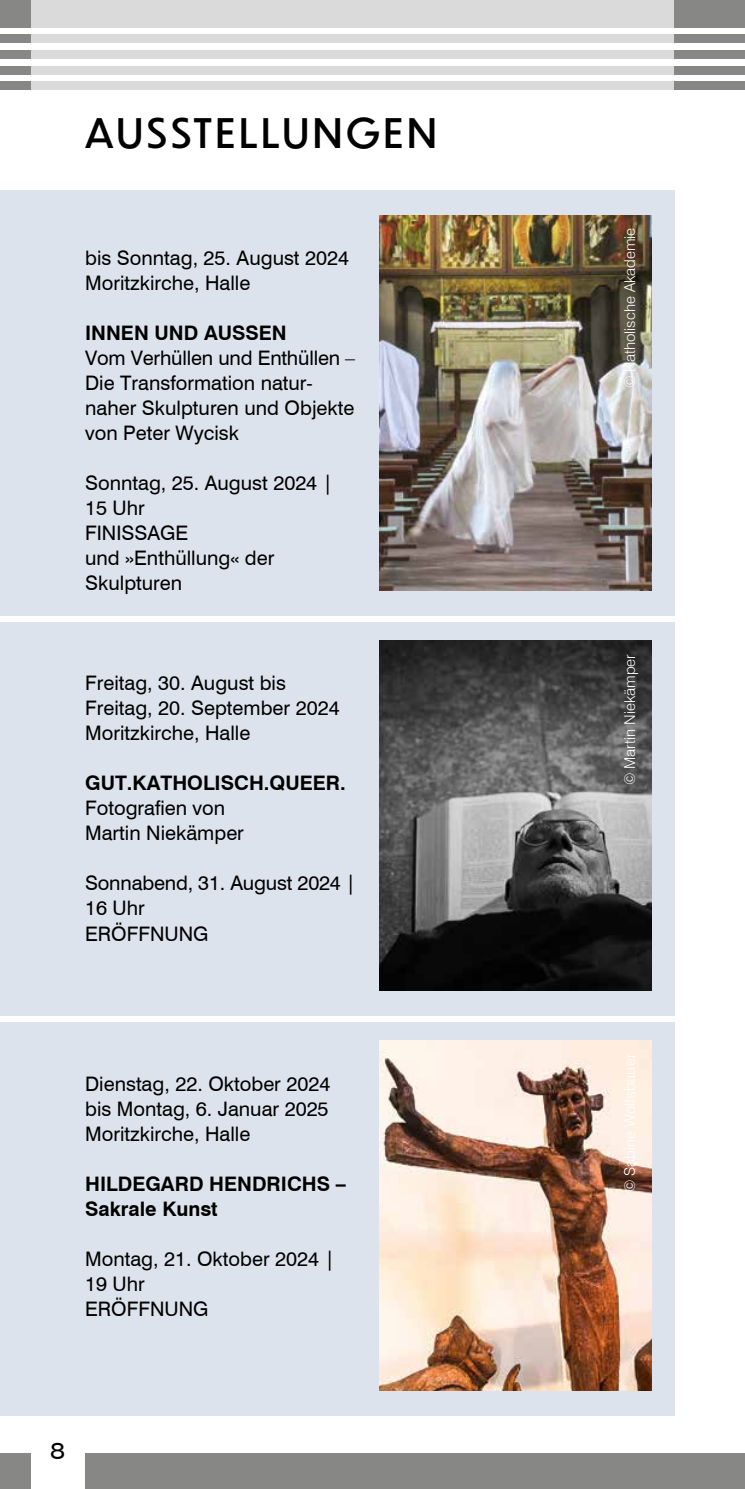
<style>
.page{position:relative;width:745px;height:1489px;background:#fff}
.page>*{position:absolute;margin:0;border:0;box-sizing:border-box;transform-origin:0 0}
.t1{font:40px "Dunbar Tall";letter-spacing:.1em;color:#000}
.t2{font:expanded 22.5px "Swiss 721 BT";color:#000}
.t3{font:20px/25px "Swiss 721 BT";color:#000}
.t4{font:700 20px/25px "Swiss 721 BT";color:#000}
.t5{font:300 15px "Swiss 721 BT";color:#fff}
</style>
<div class="page">
<div style="left:0;top:622px;width:673px;height:393px;background:#dde3ed"></div>
<div style="left:0;top:190px;width:673px;height:425px;background:#dde3ed"></div>
<div style="left:0;top:1022px;width:673px;height:393px;background:#dde3ed"></div>
<img style="left:379px;top:640px;width:272px;height:350px">
<img style="left:379px;top:215px;width:272px;height:375px">
<img style="left:379px;top:1040px;width:272px;height:350px">
<div style="left:673px;top:0;width:71px;height:28px;background:#878786"></div>
<div style="left:673px;top:35px;width:71px;height:8px;background:#878786"></div>
<div style="left:673px;top:81px;width:71px;height:9px;background:#878786"></div>
<div style="left:673px;top:50px;width:71px;height:9px;background:#878786"></div>
<div style="left:673px;top:66px;width:71px;height:8px;background:#878786"></div>
<div style="left:0;top:35px;width:32px;height:8px;background:#878786"></div>
<div style="left:0;top:81px;width:32px;height:9px;background:#878786"></div>
<div style="left:0;top:50px;width:32px;height:9px;background:#878786"></div>
<div style="left:0;top:66px;width:32px;height:8px;background:#878786"></div>
<div style="left:0;top:0;width:32px;height:28px;background:#878786"></div>
<div style="left:32px;top:0;width:641px;height:28px;background:#dadada"></div>
<div style="left:32px;top:35px;width:641px;height:8px;background:#dadada"></div>
<div style="left:32px;top:81px;width:641px;height:9px;background:#dadada"></div>
<div style="left:32px;top:50px;width:641px;height:9px;background:#dadada"></div>
<div style="left:32px;top:66px;width:641px;height:8px;background:#dadada"></div>
<div style="left:85px;top:1453px;width:659px;height:35px;background:#878786"></div>
<div style="left:0;top:1453px;width:30px;height:35px;background:#878786"></div>
<h1 class="t1" style="left:85px;top:104px;width:353px">AUSSTELLUNGEN</h1>
<p class="t3" style="left:85px;top:245px;width:265px">bis Sonntag, 25. August 2024<br>Moritzkirche, Halle</p>
<p class="t4" style="left:85px;top:320px;width:203px">INNEN UND AUSSEN</p>
<p class="t3" style="left:85px;top:345px;width:271px">Vom Verhüllen und Enthüllen –<br>Die Transformation natur&shy;naher Skulpturen und Objekte von Peter Wycisk</p>
<p class="t3" style="left:85px;top:470px;width:249px">Sonntag, 25. August 2024 |<br>15 Uhr<br>FINISSAGE<br>und »Enthüllung« der<br>Skulpturen</p>
<p class="t3" style="left:85px;top:670px;width:256px">Freitag, 30. August bis<br>Freitag, 20. September 2024<br>Moritzkirche, Halle</p>
<p class="t4" style="left:85px;top:770px;width:262px">GUT.KATHOLISCH.QUEER.</p>
<p class="t3" style="left:85px;top:795px;width:160px">Fotografien von<br>Martin Niekämper</p>
<p class="t3" style="left:85px;top:870px;width:272px">Sonnabend, 31. August 2024 |<br>16 Uhr<br>ERÖFFNUNG</p>
<p class="t3" style="left:85px;top:1070px;width:246px;text-align:justify">Dienstag, 22. Oktober 2024 bis Montag, 6. Januar 2025<br>Moritzkirche, Halle</p>
<p class="t4" style="left:85px;top:1170px;width:262px">HILDEGARD HENDRICHS –<br>Sakrale Kunst</p>
<p class="t3" style="left:85px;top:1245px;width:251px">Montag, 21. Oktober 2024 |<br>19 Uhr<br>ERÖFFNUNG</p>
<p class="t2" style="left:50px;top:1437px;width:17px">8</p>
<p class="t5" style="left:620px;top:388px;width:162px;rotate:-90deg">© Katholische Akademie</p>
<p class="t5" style="left:620px;top:785px;width:133px;rotate:-90deg">© Martin Niekämper</p>
<p class="t5" style="left:620px;top:1192px;width:140px;rotate:-90deg">© Sabine Wolfsbauer</p>
</div>
